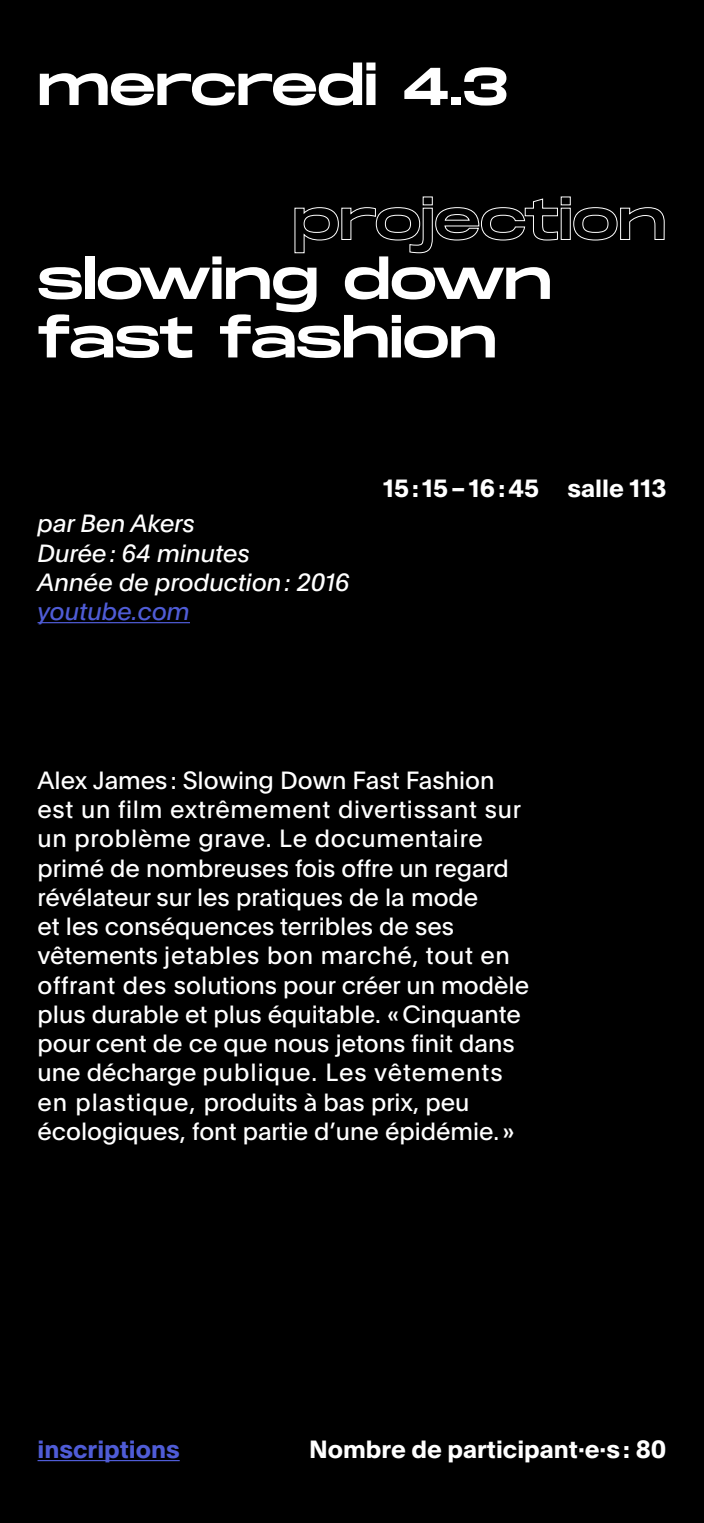
<style>
.page{position:relative;width:704px;height:1523px;background:#fff}
.page>*{position:absolute;margin:0;border:0;box-sizing:border-box;transform-origin:0 0}
.t1{font:53.12px/58.5px "Monument Extended";letter-spacing:-.015em;color:#fff}
.t2{font:24.38px/29.2px "Plain";color:#fff}
.t3{font:italic 24.38px/29.2px "Plain";color:#fff}
.t4{font:700 24.38px "Plain";color:#fff}
.t5{font:700 24.38px "Plain";color:#4f5cd6}
.t6{font:italic 24.38px "Plain";color:#4f5cd6}
</style>
<div class="page">
<div style="left:0;top:0;width:703px;height:1522px;background:#000"></div>
<hr style="left:38px;top:622px;width:152px;height:1px;background:#4f5cd6">
<hr style="left:38px;top:1460px;width:142px;height:1px;background:#4f5cd6">
<svg style="left:294px;top:196px;width:370px;height:57px"></svg>
<h1 class="t1" style="left:37px;top:56px;width:472px">mercredi 4.3</h1>
<h1 class="t1" style="left:37px;top:250px;width:516px">slowing down fast fashion</h1>
<p class="t3" style="left:38px;top:508px;width:313px">par Ben Akers<br>Durée: 64 minutes<br>Année de production: 2016</p>
<p class="t6" style="left:38px;top:594px;width:154px">youtube.com</p>
<p class="t4" style="left:383px;top:470px;width:285px">15 : 15 – 16 : 45 salle 113</p>
<p class="t2" style="left:38px;top:764px;width:492px">Alex James : Slowing Down Fast Fashion est un film extrêmement divertissant sur un problème grave. Le documentaire primé de nombreuses fois offre un regard révélateur sur les pratiques de la mode<br>et les conséquences terribles de ses vêtements jetables bon marché, tout en offrant des solutions pour créer un modèle plus durable et plus équitable. «Cinquante pour cent de ce que nous jetons finit dans une décharge publique. Les vêtements en plastique, produits à bas prix, peu écologiques, font partie d’une épidémie. »</p>
<p class="t5" style="left:38px;top:1431px;width:144px">inscriptions</p>
<p class="t4" style="left:309px;top:1431px;width:358px">Nombre de participant∙e∙s : 80</p>
</div>
